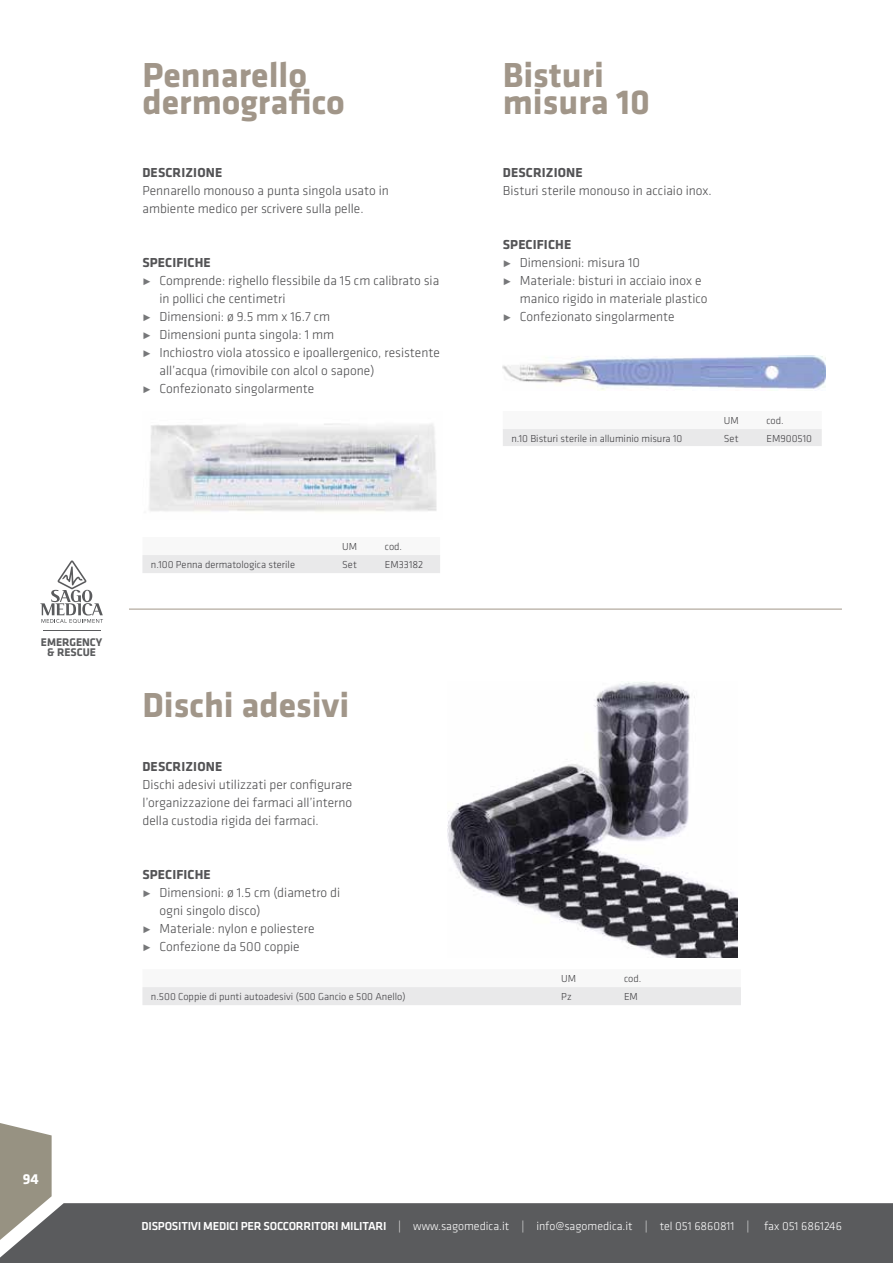
<style>
.page{position:relative;width:893px;height:1263px;background:#fff}
.page>*{position:absolute;margin:0;border:0;box-sizing:border-box;transform-origin:0 0}
.t1{font:700 36px/27px "Klavika";color:#a19689}
.t2{font:700 15px "Klavika";color:#fff}
.t3{font:300 13.5px/18px "Klavika";color:#4b4b4d}
.t4{font:700 13.5px "Klavika";letter-spacing:.01em;color:#535355}
.t5{font:300 12px "Klavika";color:#fff}
.t6{font:700 11.55px/9.8px "Klavika";color:#5a5b5d;text-align:center}
.t7{font:300 10.5px "Klavika";color:#3e3d40}
.s1{color:#767779}
.s2{font-weight:500}
</style>
<div class="page">
<hr style="left:129px;top:609px;width:713px;height:1px;background:#a19689">
<img style="left:149px;top:423px;width:288px;height:89px">
<div style="left:142px;top:555px;width:298px;height:18px;background:#e9e9ea"></div>
<img style="left:503px;top:355px;width:323px;height:35px">
<div style="left:503px;top:429px;width:319px;height:17px;background:#e9e9ea"></div>
<img style="left:447px;top:682px;width:291px;height:275px">
<div style="left:142px;top:987px;width:599px;height:18px;background:#e9e9ea"></div>
<div style="left:0;top:1203px;width:893px;height:60px;background:#5a5b5d"></div>
<svg style="left:0;top:1123px;width:52px;height:127px"></svg>
<svg style="left:40px;top:560px;width:63px;height:63px"></svg>
<hr style="left:43px;top:630px;width:57px;height:1px;background:#5a5b5d">
<p class="t6" style="left:41px;top:638px;width:63px">EMERGENCY &amp; RESCUE</p>
<h1 class="t1" style="left:142px;top:62px;width:204px">Pennarello dermografico</h1>
<p class="t4" style="left:142px;top:165px;width:81px">DESCRIZIONE</p>
<p class="t3" style="left:142px;top:182px;width:248px">Pennarello monouso a punta singola usato in ambiente medico per scrivere sulla pelle.</p>
<p class="t4" style="left:142px;top:255px;width:70px">SPECIFICHE</p>
<p class="t3" style="left:142px;top:272px;width:298px"><span class="s1">˭</span> Comprende: righello flessibile da 15 cm calibrato sia</p>
<p class="t3" style="left:159px;top:290px;width:128px">in pollici che centimetri</p>
<p class="t3" style="left:142px;top:308px;width:189px"><span class="s1">˭</span> Dimensioni: ø 9.5 mm x 16.7 cm</p>
<p class="t3" style="left:142px;top:326px;width:193px"><span class="s1">˭</span> Dimensioni punta singola: 1 mm</p>
<p class="t3" style="left:142px;top:344px;width:299px"><span class="s1">˭</span> Inchiostro viola atossico e ipoallergenico, resistente</p>
<p class="t3" style="left:159px;top:362px;width:217px">all’acqua (rimovibile con alcol o sapone)</p>
<p class="t3" style="left:142px;top:380px;width:173px"><span class="s1">˭</span> Confezionato singolarmente</p>
<p class="t7" style="left:342px;top:541px;width:16px">UM</p>
<p class="t7" style="left:385px;top:541px;width:19px">cod.</p>
<p class="t7" style="left:151px;top:559px;width:146px">n.100 Penna dermatologica sterile</p>
<p class="t7" style="left:342px;top:559px;width:16px">Set</p>
<p class="t7" style="left:385px;top:559px;width:40px">EM33182</p>
<h1 class="t1" style="left:142px;top:692px;width:209px">Dischi adesivi</h1>
<p class="t4" style="left:142px;top:759px;width:81px">DESCRIZIONE</p>
<p class="t3" style="left:142px;top:776px;width:211px;text-align:justify">Dischi adesivi utilizzati per configurare l’organizzazione dei farmaci all’interno della custodia rigida dei farmaci.</p>
<p class="t4" style="left:142px;top:867px;width:70px">SPECIFICHE</p>
<p class="t3" style="left:142px;top:884px;width:199px"><span class="s1">˭</span> Dimensioni: ø 1.5 cm (diametro di</p>
<p class="t3" style="left:159px;top:902px;width:102px">ogni singolo disco)</p>
<p class="t3" style="left:142px;top:920px;width:173px"><span class="s1">˭</span> Materiale: nylon e poliestere</p>
<p class="t3" style="left:142px;top:938px;width:159px"><span class="s1">˭</span> Confezione da 500 coppie</p>
<h1 class="t1" style="left:503px;top:62px;width:149px">Bisturi misura 10</h1>
<p class="t4" style="left:503px;top:165px;width:81px">DESCRIZIONE</p>
<p class="t3" style="left:503px;top:182px;width:210px">Bisturi sterile monouso in acciaio inox.</p>
<p class="t4" style="left:503px;top:237px;width:70px">SPECIFICHE</p>
<p class="t3" style="left:503px;top:254px;width:139px"><span class="s1">˭</span> Dimensioni: misura 10</p>
<p class="t3" style="left:503px;top:272px;width:200px"><span class="s1">˭</span> Materiale: bisturi in acciaio inox e</p>
<p class="t3" style="left:520px;top:290px;width:189px">manico rigido in materiale plastico</p>
<p class="t3" style="left:503px;top:308px;width:173px"><span class="s1">˭</span> Confezionato singolarmente</p>
<p class="t7" style="left:724px;top:415px;width:16px">UM</p>
<p class="t7" style="left:766px;top:415px;width:19px">cod.</p>
<p class="t7" style="left:511px;top:432px;width:173px">n.10 Bisturi sterile in alluminio misura 10</p>
<p class="t7" style="left:724px;top:432px;width:16px">Set</p>
<p class="t7" style="left:766px;top:432px;width:47px">EM900510</p>
<p class="t7" style="left:561px;top:973px;width:16px">UM</p>
<p class="t7" style="left:624px;top:973px;width:19px">cod.</p>
<p class="t7" style="left:151px;top:991px;width:256px">n.500 Coppie di punti autoadesivi (500 Gancio e 500 Anello)</p>
<p class="t7" style="left:561px;top:991px;width:12px">Pz</p>
<p class="t7" style="left:624px;top:991px;width:15px">EM</p>
<p class="t2" style="left:23px;top:1171px;width:18px">94</p>
<p class="t5" style="left:142px;top:1220px;width:702px"><span class="s2">DISPOSITIVI MEDICI PER SOCCORRITORI MILITARI</span> | www.sagomedica.it | info@sagomedica.it | tel 051 6860811 | fax 051 6861246</p>
</div>
